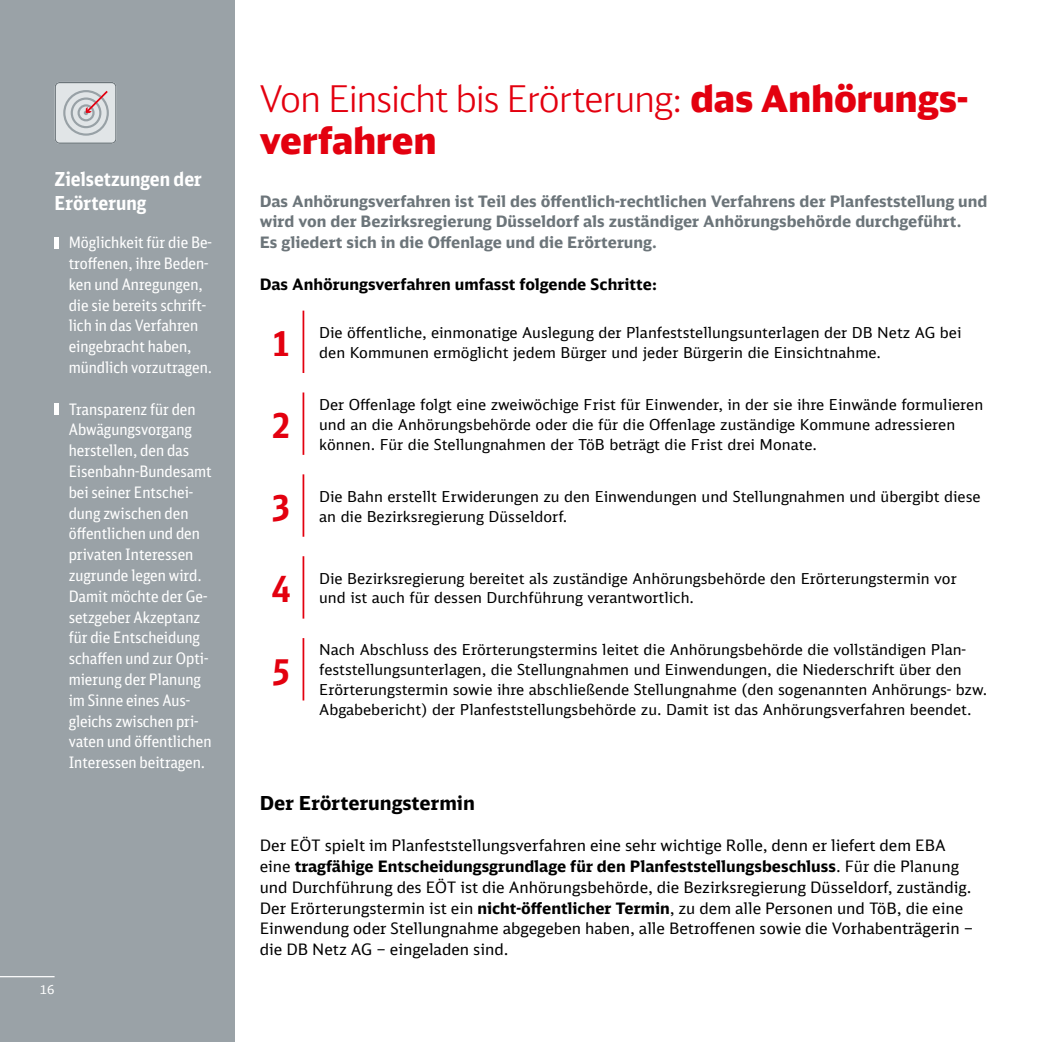
<style>
.page{position:relative;width:1042px;height:1042px;background:#fff}
.page>*{position:absolute;margin:0;border:0;box-sizing:border-box;transform-origin:0 0}
.t1{font:300 36.75px/42.2px "DB Head";letter-spacing:-.015em;color:#e3000f}
.t2{font:700 35px "DB Sans Cond";color:#e3000f}
.t3{font:700 19.25px/24.5px "DB Sans Cond";color:#fff}
.t4{font:700 19.25px "DB Sans";color:#000}
.t5{font:15.75px/20.8px "DB Sans Cond";color:#fff}
.t6{font:15.75px/20.8px "DB Sans";color:#000}
.t7{font:700 15.75px/20.8px "DB Sans";color:#6c757a}
.t8{font:700 15.75px "DB Sans";color:#000}
.t9{font:15.05px/19.8px "DB Sans";color:#000}
.t10{font:12.25px "DB Sans";color:#fff}
.s1{font-weight:900}
.s2{font-weight:700}
</style>
<div class="page">
<hr style="left:302px;top:311px;width:2px;height:62px;background:#e3000f">
<hr style="left:302px;top:392px;width:2px;height:63px;background:#e3000f">
<hr style="left:302px;top:474px;width:2px;height:63px;background:#e3000f">
<hr style="left:302px;top:556px;width:2px;height:62px;background:#e3000f">
<hr style="left:302px;top:638px;width:2px;height:62px;background:#e3000f">
<div style="left:0;top:0;width:235px;height:1042px;background:#9aa2a7"></div>
<svg style="left:55px;top:82px;width:62px;height:62px"></svg>
<hr style="left:55px;top:237px;width:4px;height:11px;background:#fff">
<hr style="left:55px;top:403px;width:4px;height:11px;background:#fff">
<hr style="left:0;top:976px;width:55px;height:1px;background:#fff">
<p class="t3" style="left:55px;top:166px;width:149px">Zielsetzungen der<br>Erörterung</p>
<p class="t5" style="left:69px;top:232px;width:145px">Möglichkeit für die Be&shy;troffenen, ihre Beden&shy;ken und Anregungen, die sie bereits schrift&shy;lich in das Verfahren eingebracht haben, mündlich vorzutragen.</p>
<p class="t5" style="left:69px;top:398px;width:144px">Transparenz für den<br>Abwägungsvorgang herstellen, den das<br>Eisenbahn-Bundesamt bei seiner Entschei&shy;dung zwischen den öffentlichen und den privaten Interessen zugrunde legen wird.<br>Damit möchte der Ge&shy;setzgeber Akzeptanz für die Entscheidung schaffen und zur Opti&shy;mierung der Planung im Sinne eines Aus&shy;gleichs zwischen pri&shy;vaten und öffentlichen<br>Interessen beitragen.</p>
<p class="t10" style="left:40px;top:981px;width:16px">16</p>
<h1 class="t1" style="left:260px;top:77px;width:710px">Von Einsicht bis Erörterung: <span class="s1">das Anhörungs&shy;verfahren</span></h1>
<p class="t7" style="left:260px;top:190px;width:729px">Das Anhörungsverfahren ist Teil des öffentlich-rechtlichen Verfahrens der Planfeststellung und wird von der Bezirksregierung Düsseldorf als zuständiger Anhörungsbehörde durchgeführt.<br>Es gliedert sich in die Offenlage und die Erörterung.</p>
<p class="t8" style="left:260px;top:274px;width:398px">Das Anhörungsverfahren umfasst folgende Schritte:</p>
<h2 class="t2" style="left:271px;top:321px;width:21px">1</h2>
<h2 class="t2" style="left:271px;top:403px;width:21px">2</h2>
<h2 class="t2" style="left:271px;top:485px;width:21px">3</h2>
<h2 class="t2" style="left:271px;top:567px;width:21px">4</h2>
<h2 class="t2" style="left:271px;top:649px;width:21px">5</h2>
<p class="t9" style="left:319px;top:322px;width:644px">Die öffentliche, einmonatige Auslegung der Planfeststellungsunterlagen der DB Netz AG bei den Kommunen ermöglicht jedem Bürger und jeder Bürgerin die Einsichtnahme.</p>
<p class="t9" style="left:319px;top:394px;width:665px">Der Offenlage folgt eine zweiwöchige Frist für Einwender, in der sie ihre Einwände formulieren und an die Anhörungsbehörde oder die für die Offenlage zuständige Kommune adressieren können. Für die Stellungnahmen der TöB beträgt die Frist drei Monate.</p>
<p class="t9" style="left:319px;top:486px;width:663px">Die Bahn erstellt Erwiderungen zu den Einwendungen und Stellungnahmen und übergibt diese an die Bezirksregierung Düsseldorf.</p>
<p class="t9" style="left:319px;top:568px;width:639px">Die Bezirksregierung bereitet als zuständige Anhörungsbehörde den Erörterungstermin vor und ist auch für dessen Durchführung verantwortlich.</p>
<p class="t9" style="left:319px;top:640px;width:670px">Nach Abschluss des Erörterungstermins leitet die Anhörungsbehörde die vollständigen Plan&shy;feststellungsunterlagen, die Stellungnahmen und Einwendungen, die Niederschrift über den Erörterungstermin sowie ihre abschließende Stellungnahme (den sogenannten Anhörungs- bzw.<br>Abgabebericht) der Planfeststellungsbehörde zu. Damit ist das Anhörungsverfahren beendet.</p>
<p class="t4" style="left:260px;top:790px;width:217px">Der Erörterungstermin</p>
<p class="t6" style="left:260px;top:835px;width:715px">Der EÖT spielt im Planfeststellungsverfahren eine sehr wichtige Rolle, denn er liefert dem EBA eine <span class="s2">tragfähige Entscheidungsgrundlage für den Planfeststellungsbeschluss</span>. Für die Planung und Durchführung des EÖT ist die Anhörungsbehörde, die Bezirksregierung Düsseldorf, zuständig.<br>Der Erörterungstermin ist ein <span class="s2">nicht-öffentlicher Termin</span>, zu dem alle Personen und TöB, die eine Einwendung oder Stellungnahme abgegeben haben, alle Betroffenen sowie die Vorhabenträgerin – die DB Netz AG – eingeladen sind.</p>
</div>
